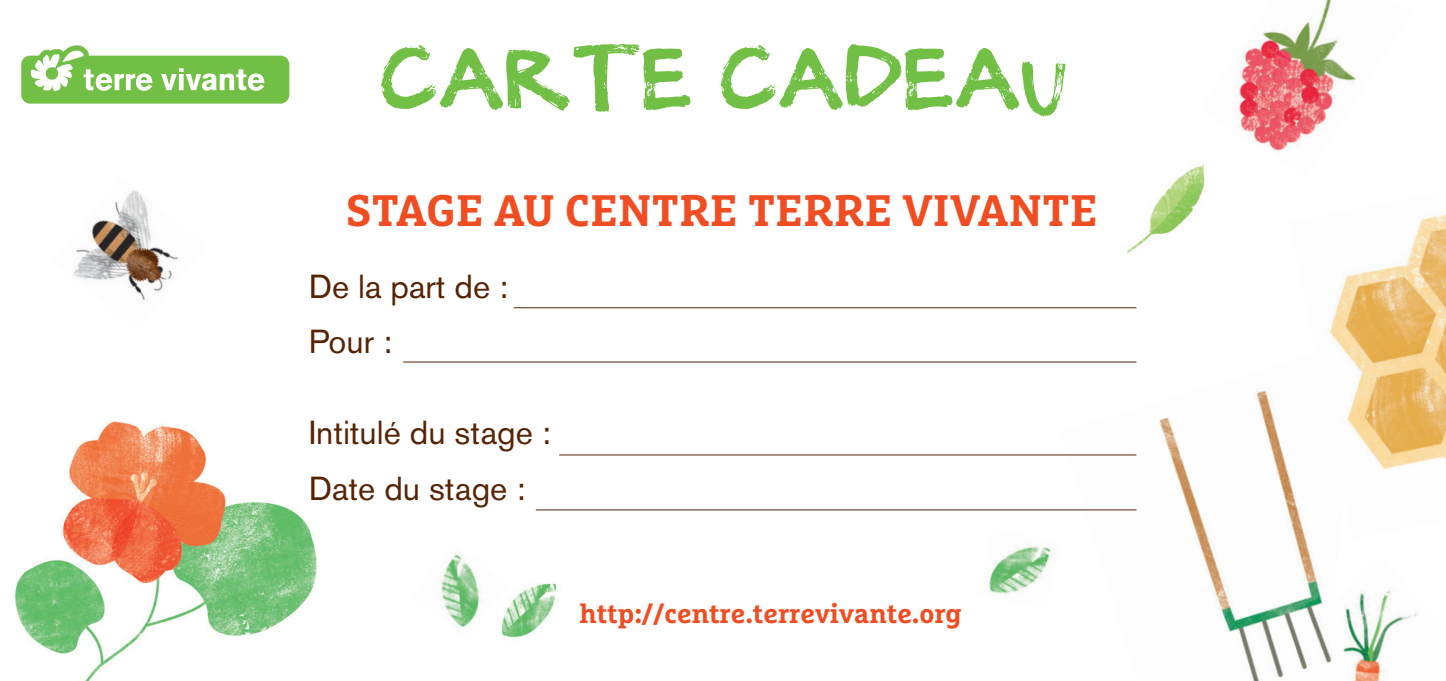
<style>
.page{position:relative;width:1446px;height:681px;background:#fff}
.page>*{position:absolute;margin:0;border:0;box-sizing:border-box;transform-origin:0 0}
.t1{font:700 60px "Plz Print Brush";color:#71bf44}
.t2{font:700 44.1px "Marselis Slab Pro";letter-spacing:.01em;color:#f04d22}
.t3{font:33px "Akzidenz Grotesk Pro";color:#572304}
.t4{font:700 27px "Marselis Slab Pro";color:#f04d22}
</style>
<div class="page">
<img style="left:14px;top:418px;width:303px;height:262px">
<img style="left:73px;top:190px;width:106px;height:111px">
<img style="left:1238px;top:0;width:119px;height:151px">
<img style="left:1359px;top:590px;width:58px;height:90px">
<img style="left:1061px;top:361px;width:298px;height:319px">
<img style="left:508px;top:583px;width:49px;height:55px">
<img style="left:989px;top:546px;width:62px;height:49px">
<img style="left:441px;top:554px;width:67px;height:83px">
<img style="left:1127px;top:164px;width:78px;height:91px">
<img style="left:1289px;top:214px;width:157px;height:324px">
<hr style="left:514px;top:307px;width:622px;height:1px;background:#572304">
<hr style="left:403px;top:361px;width:733px;height:1px;background:#572304">
<hr style="left:559px;top:454px;width:577px;height:1px;background:#572304">
<hr style="left:536px;top:509px;width:600px;height:1px;background:#572304">
<svg style="left:21px;top:45px;width:268px;height:58px"></svg>
<p class="t1" style="left:379px;top:52px;width:689px">CARTE CADEAU</p>
<p class="t2" style="left:346px;top:183px;width:753px">STAGE AU CENTRE TERRE VIVANTE</p>
<p class="t3" style="left:309px;top:265px;width:201px">De la part de :</p>
<p class="t3" style="left:309px;top:320px;width:85px">Pour :</p>
<p class="t3" style="left:309px;top:411px;width:244px">Intitulé du stage :</p>
<p class="t3" style="left:309px;top:466px;width:218px">Date du stage :</p>
<p class="t4" style="left:579px;top:597px;width:384px">http://centre.terrevivante.org</p>
</div>
